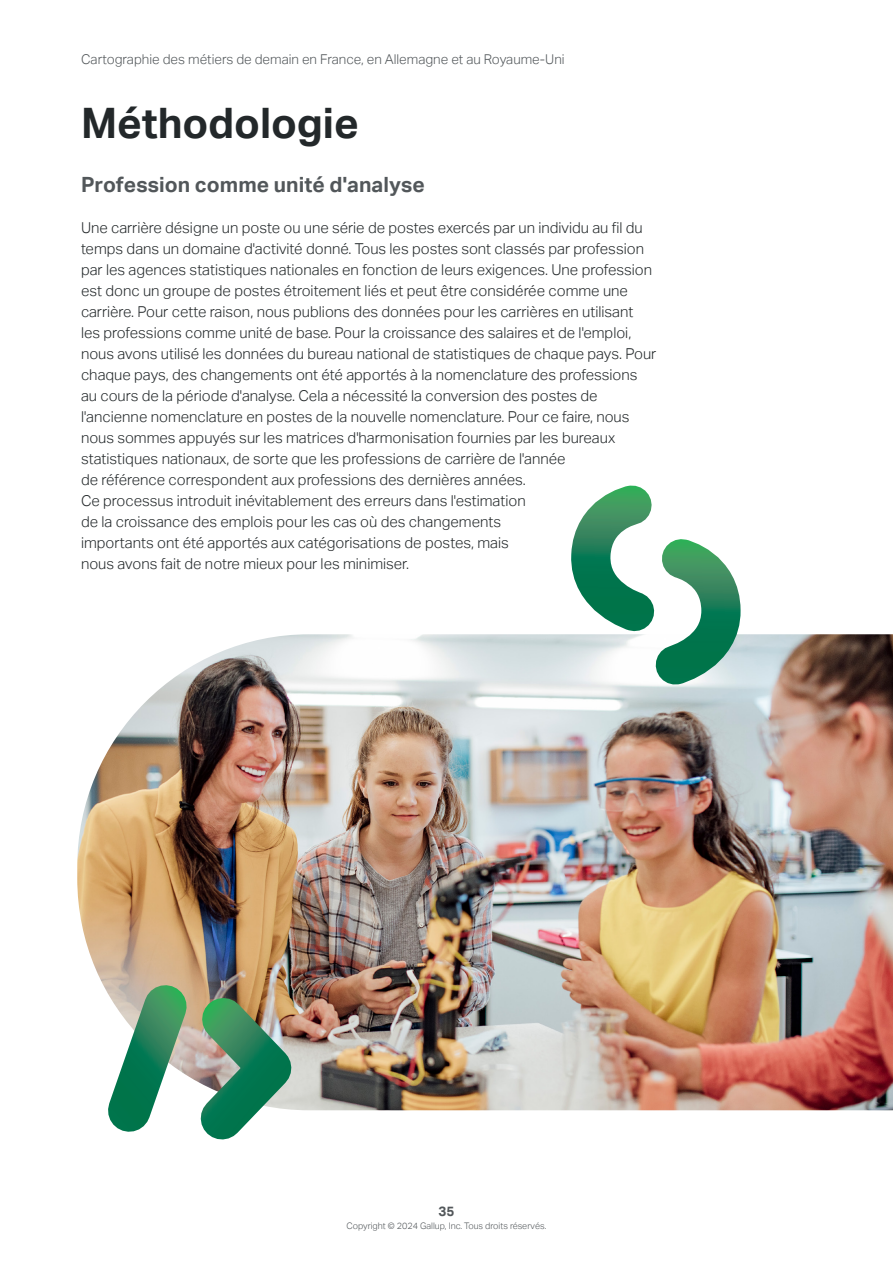
<style>
.page{position:relative;width:893px;height:1263px;background:#fff}
.page>*{position:absolute;margin:0;border:0;box-sizing:border-box;transform-origin:0 0}
.section_header{font:700 42px "Aktiv Grotesk";color:#23282a}
.subhead_lg{font:700 21px "Aktiv Grotesk";letter-spacing:.005em;color:#52575a}
.body{font:300 15px/21px "Aktiv Grotesk";color:#23282a}
.t1{font:300 13.5px "Aktiv Grotesk";color:#52575a}
.t2{font:700 13.5px "Aktiv Grotesk";color:#52575a}
.t3{font:300 9px "Aktiv Grotesk";color:#52575a}
</style>
<div class="page">
<img style="left:77px;top:634px;width:816px;height:476px">
<svg style="left:548px;top:485px;width:213px;height:219px"></svg>
<img style="left:77px;top:952px;width:252px;height:188px">
<p class="t1" style="left:81px;top:51px;width:485px">Cartographie des métiers de demain en France, en Allemagne et au Royaume-Uni</p>
<h2 class="section_header" style="left:81px;top:99px;width:279px">Méthodologie</h2>
<p class="subhead_lg" style="left:81px;top:172px;width:345px">Profession comme unité d'analyse</p>
<p class="body" style="left:81px;top:218px;width:577px">Une carrière désigne un poste ou une série de postes exercés par un individu au fil du temps dans un domaine d'activité donné. Tous les postes sont classés par profession par les agences statistiques nationales en fonction de leurs exigences. Une profession est donc un groupe de postes étroitement liés et peut être considérée comme une carrière. Pour cette raison, nous publions des données pour les carrières en utilisant les professions comme unité de base. Pour la croissance des salaires et de l'emploi, nous avons utilisé les données du bureau national de statistiques de chaque pays. Pour chaque pays, des changements ont été apportés à la nomenclature des professions au cours de la période d'analyse. Cela a nécessité la conversion des postes de l'ancienne nomenclature en postes de la nouvelle nomenclature. Pour ce faire, nous nous sommes appuyés sur les matrices d'harmonisation fournies par les bureaux statistiques nationaux, de sorte que les professions de carrière de l'année<br>de référence correspondent aux professions des dernières années.<br>Ce processus introduit inévitablement des erreurs dans l'estimation<br>de la croissance des emplois pour les cas où des changements<br>importants ont été apportés aux catégorisations de postes, mais<br>nous avons fait de notre mieux pour les minimiser.</p>
<p class="t2" style="left:438px;top:1203px;width:17px">35</p>
<p class="t3" style="left:346px;top:1220px;width:201px">Copyright © 2024 Gallup, Inc. Tous droits réservés.</p>
</div>
